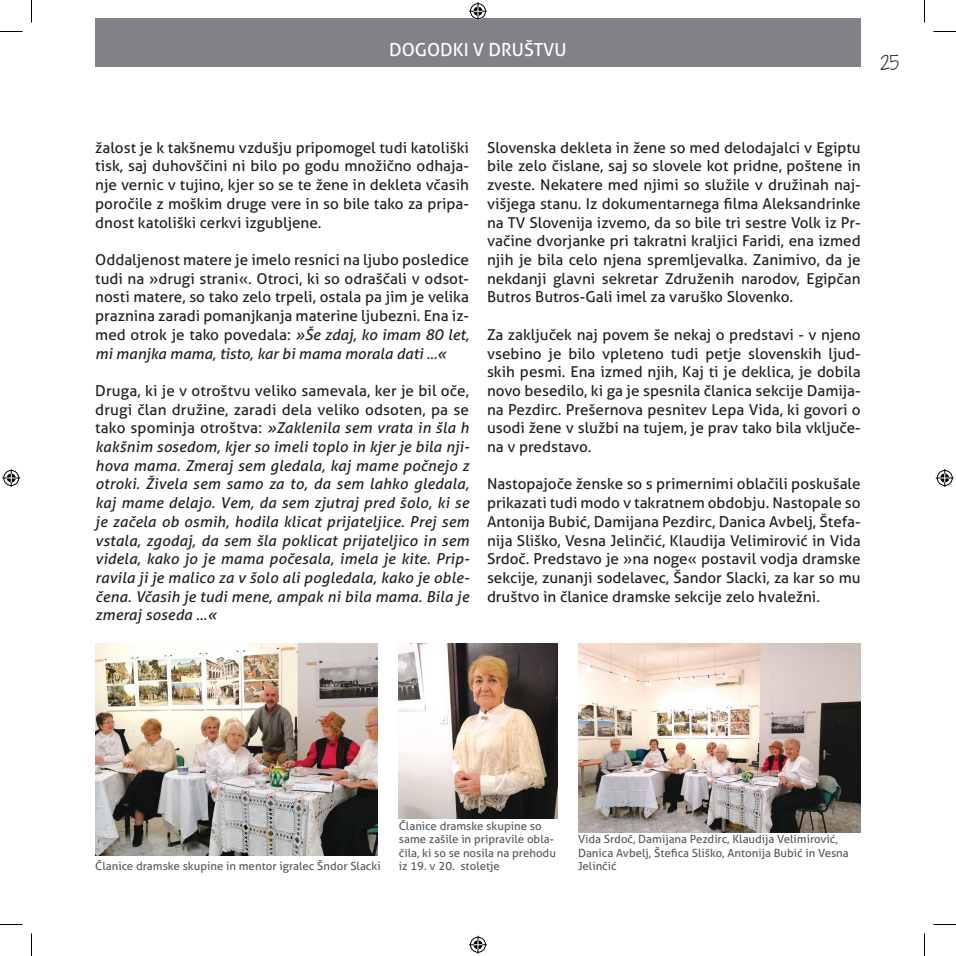
<style>
.page{position:relative;width:956px;height:956px;background:#fff}
.page>*{position:absolute;margin:0;border:0;box-sizing:border-box;transform-origin:0 0}
.t1{font:18px "Aller";color:#fff}
.t2{font:18px "KG When Oceans Rise";color:#231f20}
.t3{font:15px/18.8px "Aller";color:#231f20;text-align:justify}
.t4{font:italic 15px/18.8px "Aller";letter-spacing:.01em;color:#231f20;text-align:justify}
.t5{font:11.25px/13.5px "Aller";color:#57585a}
.s1{font-style:italic}
.s2{font-style:normal}
</style>
<div class="page">
<div style="left:95px;top:19px;width:766px;height:48px;background:#808285"></div>
<img style="left:95px;top:643px;width:283px;height:212px">
<img style="left:399px;top:643px;width:159px;height:175px">
<img style="left:578px;top:643px;width:283px;height:189px">
<svg style="left:0;top:31px;width:22px;height:1px"></svg>
<svg style="left:933px;top:31px;width:23px;height:1px"></svg>
<svg style="left:0;top:924px;width:22px;height:1px"></svg>
<svg style="left:933px;top:924px;width:23px;height:1px"></svg>
<svg style="left:31px;top:0;width:1px;height:23px"></svg>
<svg style="left:31px;top:933px;width:1px;height:23px"></svg>
<svg style="left:924px;top:0;width:1px;height:23px"></svg>
<svg style="left:924px;top:933px;width:1px;height:23px"></svg>
<svg style="left:469px;top:2px;width:18px;height:18px"></svg>
<svg style="left:469px;top:936px;width:18px;height:18px"></svg>
<svg style="left:2px;top:469px;width:18px;height:18px"></svg>
<svg style="left:936px;top:469px;width:18px;height:18px"></svg>
<p class="t1" style="left:389px;top:38px;width:179px">DOGODKI V DRUŠTVU</p>
<p class="t2" style="left:881px;top:53px;width:20px">25</p>
<p class="t3" style="left:95px;top:138px;width:375px">žalost je k takšnemu vzdušju pripomogel tudi katoliški tisk, saj duhovščini ni bilo po godu množično odhaja&shy;nje vernic v tujino, kjer so se te žene in dekleta včasih poročile z moškim druge vere in so bile tako za pripa&shy;dnost katoliški cerkvi izgubljene.</p>
<p class="t3" style="left:95px;top:250px;width:375px">Oddaljenost matere je imelo resnici na ljubo posledice tudi na »drugi strani«. Otroci, ki so odraščali v odsot&shy;nosti matere, so tako zelo trpeli, ostala pa jim je velika praznina zaradi pomanjkanja materine ljubezni. Ena iz&shy;med otrok je tako povedala: <span class="s1">»Še zdaj, ko imam 80 let, mi manjka mama, tisto, kar bi mama morala dati ...«</span></p>
<p class="t4" style="left:95px;top:381px;width:375px"><span class="s2">Druga, ki je v otroštvu veliko samevala, ker je bil oče, drugi član družine, zaradi dela veliko odsoten, pa se tako spominja otroštva:</span> »Zaklenila sem vrata in šla h kakšnim sosedom, kjer so imeli toplo in kjer je bila nji&shy;hova mama. Zmeraj sem gledala, kaj mame počnejo z otroki. Živela sem samo za to, da sem lahko gledala, kaj mame delajo. Vem, da sem zjutraj pred šolo, ki se je začela ob osmih, hodila klicat prijateljice. Prej sem vstala, zgodaj, da sem šla poklicat prijateljico in sem videla, kako jo je mama počesala, imela je kite. Prip&shy;ravila ji je malico za v šolo ali pogledala, kako je oble&shy;čena. Včasih je tudi mene, ampak ni bila mama. Bila je zmeraj soseda ...«</p>
<p class="t3" style="left:487px;top:138px;width:375px">Slovenska dekleta in žene so med delodajalci v Egiptu bile zelo čislane, saj so slovele kot pridne, poštene in zveste. Nekatere med njimi so služile v družinah naj&shy;višjega stanu. Iz dokumentarnega filma Aleksandrinke na TV Slovenija izvemo, da so bile tri sestre Volk iz Pr&shy;vačine dvorjanke pri takratni kraljici Faridi, ena izmed njih je bila celo njena spremljevalka. Zanimivo, da je nekdanji glavni sekretar Združenih narodov, Egipčan Butros Butros-Gali imel za varuško Slovenko.</p>
<p class="t3" style="left:487px;top:325px;width:375px">Za zaključek naj povem še nekaj o predstavi - v njeno vsebino je bilo vpleteno tudi petje slovenskih ljud&shy;skih pesmi. Ena izmed njih, Kaj ti je deklica, je dobila novo besedilo, ki ga je spesnila članica sekcije Damija&shy;na Pezdirc. Prešernova pesnitev Lepa Vida, ki govori o usodi žene v službi na tujem, je prav tako bila vključe&shy;na v predstavo.</p>
<p class="t3" style="left:487px;top:475px;width:375px">Nastopajoče ženske so s primernimi oblačili poskušale prikazati tudi modo v takratnem obdobju. Nastopale so Antonija Bubić, Damijana Pezdirc, Danica Avbelj, Štefa&shy;nija Sliško, Vesna Jelinčić, Klaudija Velimirović in Vida Srdoč. Predstavo je »na noge« postavil vodja dramske sekcije, zunanji sodelavec, Šandor Slacki, za kar so mu društvo in članice dramske sekcije zelo hvaležni.</p>
<p class="t5" style="left:95px;top:859px;width:287px">Članice dramske skupine in mentor igralec Šndor Slacki</p>
<p class="t5" style="left:399px;top:819px;width:159px">Članice dramske skupine so same zašile in pripravile obla&shy;čila, ki so se nosila na prehodu iz 19. v 20. stoletje</p>
<p class="t5" style="left:578px;top:833px;width:272px">Vida Srdoč, Damijana Pezdirc, Klaudija Velimirović,<br>Danica Avbelj, Štefica Sliško, Antonija Bubić in Vesna<br>Jelinčić</p>
</div>
